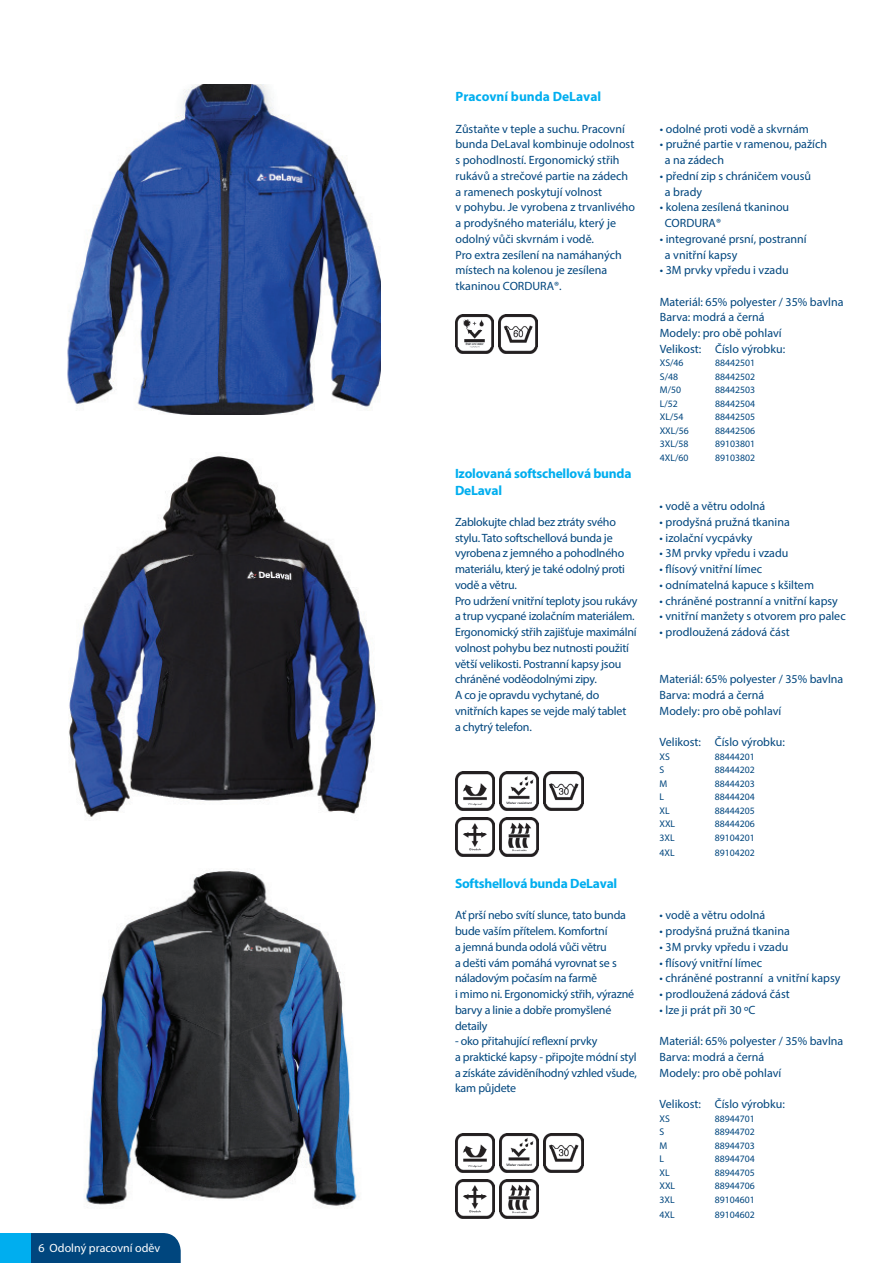
<style>
.page{position:relative;width:893px;height:1263px;background:#fff}
.page>*{position:absolute;margin:0;border:0;box-sizing:border-box;transform-origin:0 0}
.t1{font:700 13.5px/16.4px "Myriad Pro";letter-spacing:-.015em;color:#00aeef}
.t2{font:12px/15.8px "Myriad Pro";color:#00467e}
.t3{font:12px "Myriad Pro";color:#fff}
.t4{font:9.75px "Myriad Pro";color:#00467e}
</style>
<div class="page">
<div style="left:30px;top:1233px;width:151px;height:30px;background:#00467e"></div>
<div style="left:0;top:1233px;width:30px;height:30px;background:#00aeef"></div>
<img style="left:500px;top:772px;width:39px;height:38px">
<img style="left:500px;top:817px;width:39px;height:39px">
<img style="left:455px;top:817px;width:39px;height:39px">
<img style="left:455px;top:772px;width:39px;height:38px">
<img style="left:544px;top:771px;width:39px;height:40px">
<img style="left:500px;top:1133px;width:39px;height:39px">
<img style="left:500px;top:1179px;width:39px;height:39px">
<img style="left:455px;top:1179px;width:39px;height:39px">
<img style="left:455px;top:1133px;width:39px;height:39px">
<img style="left:544px;top:1133px;width:39px;height:39px">
<img style="left:67px;top:84px;width:313px;height:330px">
<img style="left:68px;top:456px;width:308px;height:361px">
<img style="left:85px;top:871px;width:274px;height:336px">
<img style="left:499px;top:314px;width:39px;height:39px">
<img style="left:455px;top:314px;width:39px;height:39px">
<p class="t3" style="left:38px;top:1241px;width:123px">6 Odolný pracovní oděv</p>
<p class="t1" style="left:455px;top:88px;width:147px">Pracovní bunda DeLaval</p>
<p class="t2" style="left:455px;top:121px;width:181px">Zůstaňte v teple a suchu. Pracovní bunda DeLaval kombinuje odolnost s pohodlností. Ergonomický střih rukávů a strečové partie na zádech a ramenech poskytují volnost<br>v pohybu. Je vyrobena z trvanlivého a prodyšného materiálu, který je odolný vůči skvrnám i vodě.<br>Pro extra zesílení na namáhaných místech na kolenou je zesílena tkaninou CORDURA®.</p>
<p class="t2" style="left:660px;top:121px;width:151px">• odolné proti vodě a skvrnám</p>
<p class="t2" style="left:665px;top:136px;width:164px;text-indent:-5px">• pružné partie v ramenou, pažích a na zádech</p>
<p class="t2" style="left:665px;top:168px;width:148px;text-indent:-5px">• přední zip s chráničem vousů a brady</p>
<p class="t2" style="left:665px;top:199px;width:126px;text-indent:-5px">• kolena zesílená tkaninou<br>CORDURA®</p>
<p class="t2" style="left:665px;top:231px;width:143px;text-indent:-5px">• integrované prsní, postranní a vnitřní kapsy</p>
<p class="t2" style="left:660px;top:262px;width:130px">• 3M prvky vpředu i vzadu</p>
<p class="t2" style="left:660px;top:294px;width:185px">Materiál: 65% polyester / 35% bavlna<br>Barva: modrá a černá<br>Modely: pro obě pohlaví<br>Velikost: Číslo výrobku:</p>
<p class="t4" style="left:660px;top:357px;width:25px">XS/46</p>
<p class="t4" style="left:715px;top:357px;width:42px">88442501</p>
<p class="t4" style="left:660px;top:371px;width:20px">S/48</p>
<p class="t4" style="left:715px;top:371px;width:42px">88442502</p>
<p class="t4" style="left:660px;top:384px;width:23px">M/50</p>
<p class="t4" style="left:715px;top:384px;width:42px">88442503</p>
<p class="t4" style="left:660px;top:398px;width:19px">L/52</p>
<p class="t4" style="left:715px;top:398px;width:42px">88442504</p>
<p class="t4" style="left:660px;top:411px;width:25px">XL/54</p>
<p class="t4" style="left:715px;top:411px;width:42px">88442505</p>
<p class="t4" style="left:660px;top:425px;width:30px">XXL/56</p>
<p class="t4" style="left:715px;top:425px;width:42px">88442506</p>
<p class="t4" style="left:660px;top:438px;width:30px">3XL/58</p>
<p class="t4" style="left:715px;top:438px;width:42px">89103801</p>
<p class="t4" style="left:660px;top:452px;width:30px">4XL/60</p>
<p class="t4" style="left:715px;top:452px;width:42px">89103802</p>
<p class="t1" style="left:455px;top:465px;width:178px">Izolovaná softschellová bunda<br>DeLaval</p>
<p class="t2" style="left:455px;top:514px;width:184px">Zablokujte chlad bez ztráty svého stylu. Tato softschellová bunda je vyrobena z jemného a pohodlného materiálu, který je také odolný proti vodě a větru.<br>Pro udržení vnitřní teploty jsou rukávy a trup vycpané izolačním materiálem.<br>Ergonomický střih zajišťuje maximální volnost pohybu bez nutnosti použití větší velikosti. Postranní kapsy jsou chráněné voděodolnými zipy.<br>A co je opravdu vychytané, do vnitřních kapes se vejde malý tablet<br>a chytrý telefon.</p>
<p class="t1" style="left:455px;top:875px;width:164px">Softshellová bunda DeLaval</p>
<p class="t2" style="left:455px;top:907px;width:181px">Ať prší nebo svítí slunce, tato bunda bude vaším přítelem. Komfortní<br>a jemná bunda odolá vůči větru<br>a dešti vám pomáhá vyrovnat se s náladovým počasím na farmě<br>i mimo ni. Ergonomický střih, výrazné barvy a linie a dobře promyšlené detaily</p>
<p class="t2" style="left:455px;top:1033px;width:183px">- oko přitahující reflexní prvky<br>a praktické kapsy - připojte módní styl a získáte záviděníhodný vzhled všude, kam půjdete</p>
<p class="t2" style="left:660px;top:498px;width:107px">• vodě a větru odolná</p>
<p class="t2" style="left:660px;top:514px;width:132px">• prodyšná pružná tkanina</p>
<p class="t2" style="left:660px;top:530px;width:94px">• izolační vycpávky</p>
<p class="t2" style="left:660px;top:545px;width:130px">• 3M prvky vpředu i vzadu</p>
<p class="t2" style="left:660px;top:561px;width:104px">• flísový vnitřní límec</p>
<p class="t2" style="left:660px;top:577px;width:156px">• odnímatelná kapuce s kšiltem</p>
<p class="t2" style="left:660px;top:593px;width:180px">• chráněné postranní a vnitřní kapsy</p>
<p class="t2" style="left:660px;top:608px;width:188px">• vnitřní manžety s otvorem pro palec</p>
<p class="t2" style="left:660px;top:624px;width:132px">• prodloužená zádová část</p>
<p class="t2" style="left:660px;top:671px;width:185px">Materiál: 65% polyester / 35% bavlna<br>Barva: modrá a černá<br>Modely: pro obě pohlaví</p>
<p class="t2" style="left:660px;top:734px;width:127px">Velikost: Číslo výrobku:</p>
<p class="t4" style="left:660px;top:750px;width:12px">XS</p>
<p class="t4" style="left:715px;top:750px;width:42px">88444201</p>
<p class="t4" style="left:660px;top:764px;width:6px">S</p>
<p class="t4" style="left:715px;top:764px;width:42px">88444202</p>
<p class="t4" style="left:660px;top:777px;width:9px">M</p>
<p class="t4" style="left:715px;top:777px;width:42px">88444203</p>
<p class="t4" style="left:660px;top:791px;width:6px">L</p>
<p class="t4" style="left:715px;top:791px;width:42px">88444204</p>
<p class="t4" style="left:660px;top:804px;width:12px">XL</p>
<p class="t4" style="left:715px;top:804px;width:42px">88444205</p>
<p class="t4" style="left:660px;top:818px;width:17px">XXL</p>
<p class="t4" style="left:715px;top:818px;width:42px">88444206</p>
<p class="t4" style="left:660px;top:831px;width:17px">3XL</p>
<p class="t4" style="left:715px;top:831px;width:42px">89104201</p>
<p class="t4" style="left:660px;top:846px;width:17px">4XL</p>
<p class="t4" style="left:715px;top:846px;width:42px">89104202</p>
<p class="t2" style="left:660px;top:907px;width:107px">• vodě a větru odolná</p>
<p class="t2" style="left:660px;top:923px;width:132px">• prodyšná pružná tkanina</p>
<p class="t2" style="left:660px;top:939px;width:130px">• 3M prvky vpředu i vzadu</p>
<p class="t2" style="left:660px;top:954px;width:104px">• flísový vnitřní límec</p>
<p class="t2" style="left:660px;top:970px;width:182px">• chráněné postranní a vnitřní kapsy</p>
<p class="t2" style="left:660px;top:986px;width:132px">• prodloužená zádová část</p>
<p class="t2" style="left:660px;top:1002px;width:97px">• lze ji prát při 30 ºC</p>
<p class="t2" style="left:660px;top:1033px;width:185px">Materiál: 65% polyester / 35% bavlna<br>Barva: modrá a černá<br>Modely: pro obě pohlaví</p>
<p class="t2" style="left:660px;top:1096px;width:127px">Velikost: Číslo výrobku:</p>
<p class="t4" style="left:660px;top:1112px;width:12px">XS</p>
<p class="t4" style="left:715px;top:1112px;width:42px">88944701</p>
<p class="t4" style="left:660px;top:1126px;width:6px">S</p>
<p class="t4" style="left:715px;top:1126px;width:42px">88944702</p>
<p class="t4" style="left:660px;top:1139px;width:9px">M</p>
<p class="t4" style="left:715px;top:1139px;width:42px">88944703</p>
<p class="t4" style="left:660px;top:1153px;width:6px">L</p>
<p class="t4" style="left:715px;top:1153px;width:42px">88944704</p>
<p class="t4" style="left:660px;top:1166px;width:12px">XL</p>
<p class="t4" style="left:715px;top:1166px;width:42px">88944705</p>
<p class="t4" style="left:660px;top:1180px;width:17px">XXL</p>
<p class="t4" style="left:715px;top:1180px;width:42px">88944706</p>
<p class="t4" style="left:660px;top:1193px;width:17px">3XL</p>
<p class="t4" style="left:715px;top:1193px;width:42px">89104601</p>
<p class="t4" style="left:660px;top:1208px;width:17px">4XL</p>
<p class="t4" style="left:715px;top:1208px;width:42px">89104602</p>
</div>
